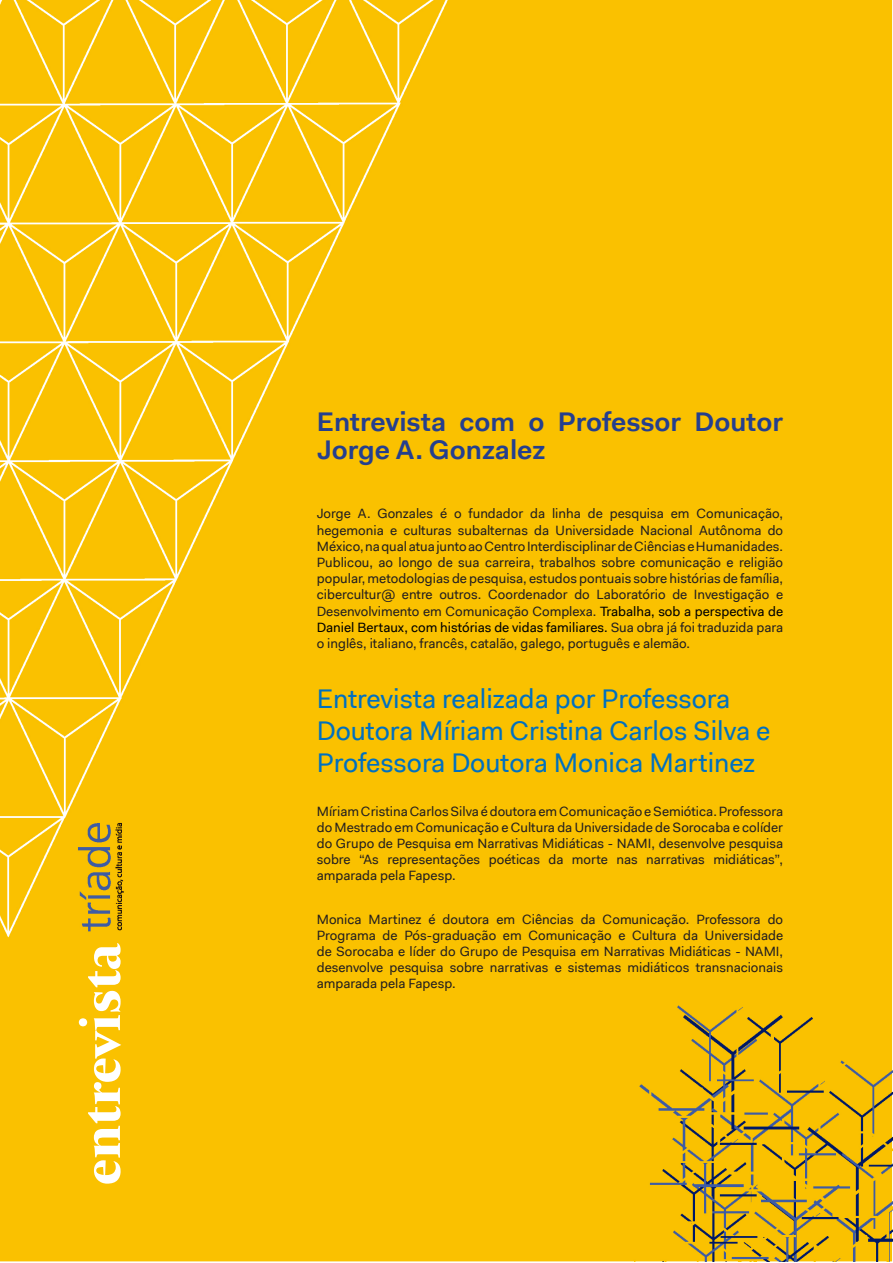
<style>
.page{position:relative;width:893px;height:1263px;background:#fff}
.page>*{position:absolute;margin:0;border:0;box-sizing:border-box;transform-origin:0 0}
.Abertura_Autor{font:27px/32.4px "Fakt Pro";color:#0070c0}
.Resenha_Título_PT{font:600 27px/28.5px "Fakt Pro";color:#253f8e}
.Abertura_Biografia{font:13.5px/16.2px "Fakt Pro";color:#231f20;text-align:justify}
.s1{color:#000}
</style>
<div class="page">
<div style="left:0;top:0;width:892px;height:1261px;background:#fac100"></div>
<p class="Resenha_Título_PT" style="left:317px;top:407px;width:468px">Entrevista com o Professor Doutor<br>Jorge A. Gonzalez</p>
<p class="Abertura_Biografia" style="left:317px;top:506px;width:468px">Jorge A. Gonzales é o fundador da linha de pesquisa em Comunicação, hegemonia e culturas subalternas da Universidade Nacional Autônoma do México, na qual atua junto ao Centro Interdisciplinar de Ciências e Humanidades.<br>Publicou, ao longo de sua carreira, trabalhos sobre comunicação e religião popular, metodologias de pesquisa, estudos pontuais sobre histórias de família, cibercultur@ entre outros. Coordenador do Laboratório de Investigação e Desenvolvimento em Comunicação Complexa. <span class="s1">Trabalha, sob a perspectiva de Daniel Bertaux, com histórias de vidas familiares.</span> Sua obra já foi traduzida para o inglês, italiano, francês, catalão, galego, português e alemão.</p>
<p class="Abertura_Autor" style="left:317px;top:682px;width:455px">Entrevista realizada por Professora<br>Doutora Míriam Cristina Carlos Silva e<br>Professora Doutora Monica Martinez</p>
<p class="Abertura_Biografia" style="left:317px;top:803px;width:468px">Míriam Cristina Carlos Silva é doutora em Comunicação e Semiótica. Professora do Mestrado em Comunicação e Cultura da Universidade de Sorocaba e colíder do Grupo de Pesquisa em Narrativas Midiáticas - NAMI, desenvolve pesquisa sobre “As representações poéticas da morte nas narrativas midiáticas”, amparada pela Fapesp.</p>
<p class="Abertura_Biografia" style="left:317px;top:911px;width:468px">Monica Martinez é doutora em Ciências da Comunicação. Professora do Programa de Pós-graduação em Comunicação e Cultura da Universidade de Sorocaba e líder do Grupo de Pesquisa em Narrativas Midiáticas - NAMI, desenvolve pesquisa sobre narrativas e sistemas midiáticos transnacionais amparada pela Fapesp.</p>
</div>
